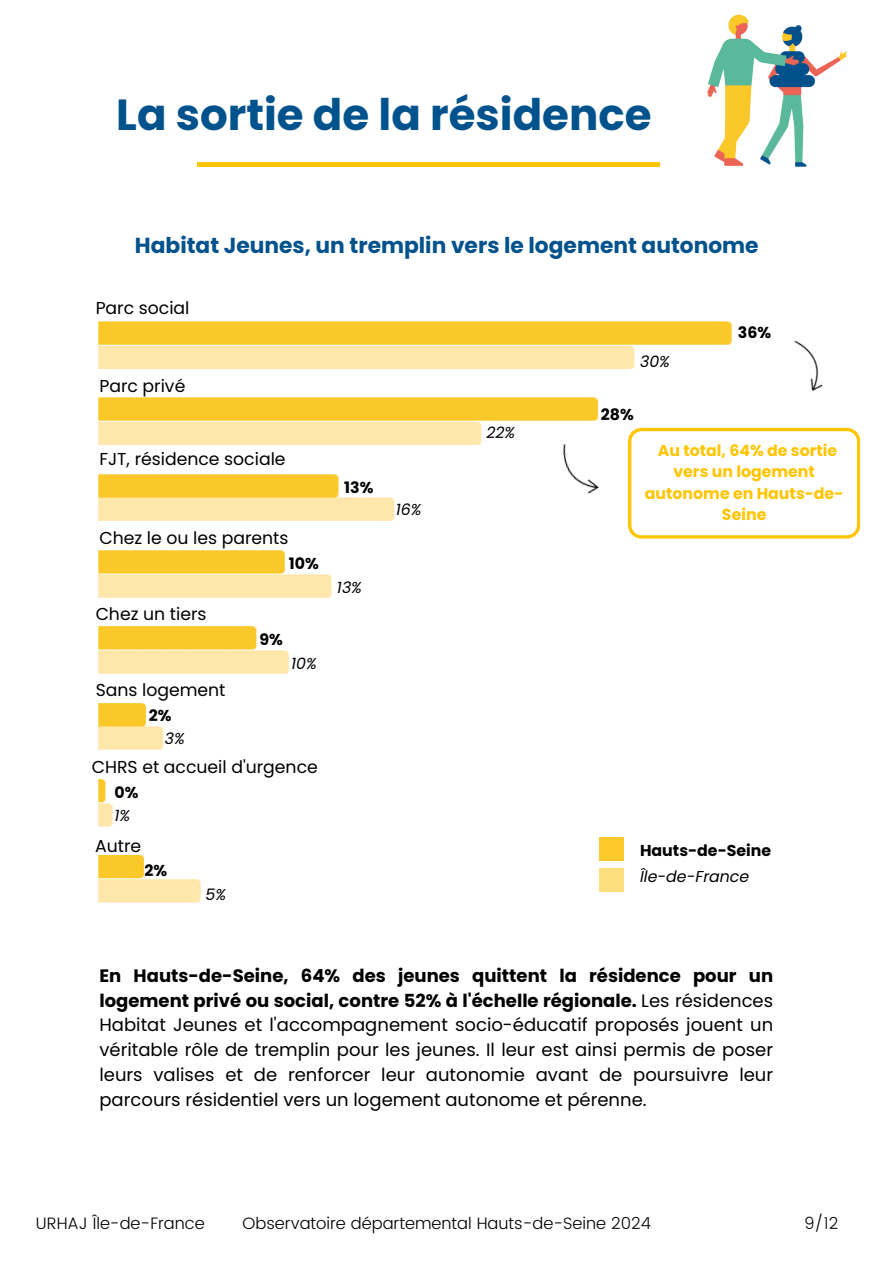
<style>
.page{position:relative;width:894px;height:1264px;background:#fff}
.page>*{position:absolute;margin:0;border:0;box-sizing:border-box;transform-origin:0 0}
.t1{font:700 43.5px "Poppins";color:#00528c}
.t2{font:700 21.75px "Poppins";color:#00528c}
.t3{font:18px/24.8px "Poppins";color:#000;text-align:justify}
.t4{font:17.25px "Poppins";color:#000}
.t5{font:300 16.5px "Poppins";color:#000}
.t6{font:700 15.75px/21.3px "Poppins";color:#ffc500;text-align:center}
.t7{font:700 15.75px "Poppins";color:#000}
.t8{font:italic 15.75px "Poppins";color:#000}
.s1{font-weight:700}
</style>
<div class="page">
<div style="left:197px;top:162px;width:463px;height:5px;background:#ffc500"></div>
<img style="left:98px;top:321px;width:735px;height:582px">
<img style="left:707px;top:14px;width:140px;height:153px">
<div style="left:599px;top:837px;width:24px;height:24px;background:#feca2b"></div>
<div style="left:599px;top:868px;width:24px;height:23px;background:#fedf80"></div>
<svg style="left:628px;top:428px;width:231px;height:110px"></svg>
<img style="left:734px;top:321px;width:125px;height:114px">
<img style="left:517px;top:405px;width:123px;height:123px">
<h3 class="t1" style="left:116px;top:84px;width:536px">La sortie de la résidence</h3>
<h3 class="t2" style="left:135px;top:230px;width:625px">Habitat Jeunes, un tremplin vers le logement autonome</h3>
<h4 class="t4" style="left:96px;top:295px;width:95px">Parc social</h4>
<p class="t4" style="left:99px;top:374px;width:87px">Parc privé</p>
<h3 class="t4" style="left:99px;top:447px;width:188px">FJT, résidence sociale</h3>
<h4 class="t4" style="left:99px;top:525px;width:190px">Chez le ou les parents</h4>
<p class="t4" style="left:96px;top:601px;width:112px">Chez un tiers</p>
<p class="t4" style="left:96px;top:677px;width:131px">Sans logement</p>
<p class="t7" style="left:149px;top:704px;width:24px">2%</p>
<p class="t8" style="left:165px;top:727px;width:21px">3%</p>
<h4 class="t7" style="left:289px;top:552px;width:31px">10%</h4>
<h3 class="t7" style="left:259px;top:628px;width:25px">9%</h3>
<h4 class="t8" style="left:291px;top:653px;width:27px">10%</h4>
<h3 class="t4" style="left:92px;top:755px;width:227px">CHRS et accueil d'urgence</h3>
<p class="t7" style="left:114px;top:781px;width:25px">0%</p>
<p class="t8" style="left:114px;top:804px;width:17px">1%</p>
<h4 class="t4" style="left:95px;top:834px;width:48px">Autre</h4>
<h4 class="t7" style="left:145px;top:859px;width:24px">2%</h4>
<h4 class="t8" style="left:205px;top:883px;width:22px">5%</h4>
<p class="t7" style="left:344px;top:477px;width:31px">13%</p>
<h4 class="t8" style="left:337px;top:576px;width:26px">13%</h4>
<h3 class="t8" style="left:396px;top:498px;width:27px">16%</h3>
<h3 class="t8" style="left:486px;top:421px;width:30px">22%</h3>
<h3 class="t8" style="left:640px;top:350px;width:31px">30%</h3>
<h3 class="t7" style="left:600px;top:403px;width:34px">28%</h3>
<p class="t7" style="left:737px;top:321px;width:35px">36%</p>
<h2 class="t6" style="left:644px;top:440px;width:200px">Au total, 64% de sortie vers un logement autonome en Hauts-de-<br>Seine</h2>
<h4 class="t7" style="left:640px;top:839px;width:133px">Hauts-de-Seine</h4>
<p class="t8" style="left:640px;top:866px;width:111px">Île-de-France</p>
<p class="t3" style="left:99px;top:963px;width:675px"><span class="s1">En Hauts-de-Seine, 64% des jeunes quittent la résidence pour un logement privé ou social, contre 52% à l'échelle régionale.</span> Les résidences Habitat Jeunes et l'accompagnement socio-éducatif proposés jouent un véritable rôle de tremplin pour les jeunes. Il leur est ainsi permis de poser leurs valises et de renforcer leur autonomie avant de poursuivre leur parcours résidentiel vers un logement autonome et pérenne.</p>
<h3 class="t5" style="left:36px;top:1213px;width:170px">URHAJ Île-de-France</h3>
<h4 class="t5" style="left:242px;top:1213px;width:410px">Observatoire départemental Hauts-de-Seine 2024</h4>
<h3 class="t5" style="left:803px;top:1213px;width:36px">9/12</h3>
</div>
